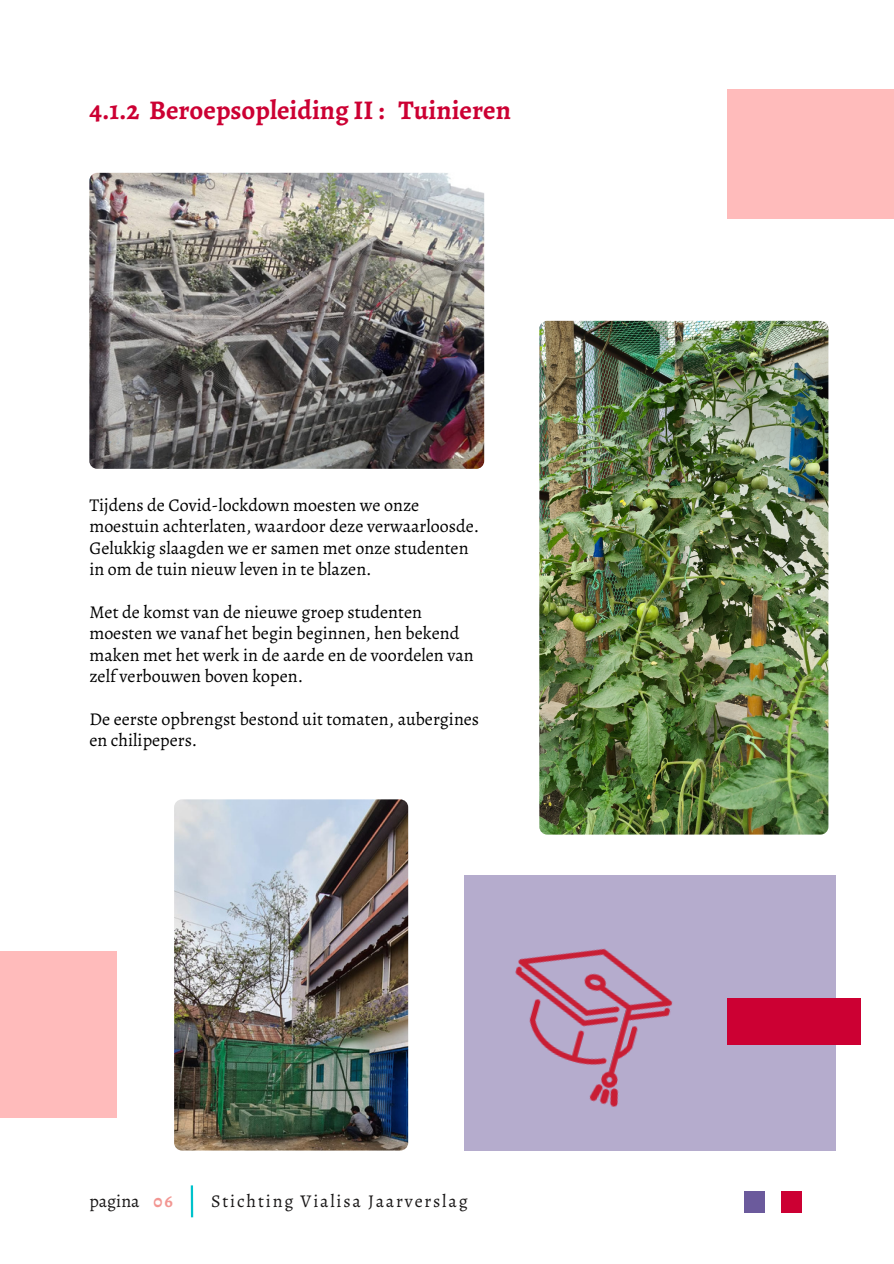
<style>
.page{position:relative;width:894px;height:1264px;background:#fff}
.page>*{position:absolute;margin:0;border:0;box-sizing:border-box;transform-origin:0 0}
.t1{font:700 27px "Alegreya";color:#c03}
.t2{font:18px/21.3px "Alegreya";color:#000}
.t3{font:18px "Alegreya";letter-spacing:.1em;color:#191717}
.t4{font:700 18px "Alegreya";color:#f29692}
</style>
<div class="page">
<div style="left:727px;top:89px;width:166px;height:130px;background:#fbb"></div>
<div style="left:464px;top:875px;width:371px;height:275px;background:#b5accd"></div>
<div style="left:0;top:950px;width:117px;height:167px;background:#fbb"></div>
<div style="left:727px;top:998px;width:133px;height:46px;background:#c03"></div>
<img style="left:89px;top:173px;width:395px;height:296px;border-radius:8px">
<img style="left:174px;top:799px;width:234px;height:351px;border-radius:8px">
<img style="left:515px;top:948px;width:158px;height:159px">
<img style="left:539px;top:321px;width:289px;height:513px;border-radius:8px">
<div style="left:743px;top:1190px;width:21px;height:22px;background:#6b5a9c"></div>
<div style="left:781px;top:1190px;width:20px;height:22px;background:#c03"></div>
<hr style="left:191px;top:1185px;width:2px;height:32px;background:#00c2cb">
<p class="t1" style="left:89px;top:91px;width:296px">4.1.2 Beroepsopleiding II :</p>
<p class="t1" style="left:398px;top:91px;width:114px">Tuinieren</p>
<p class="t2" style="left:89px;top:494px;width:391px">Tijdens de Covid-lockdown moesten we onze moestuin achterlaten, waardoor deze verwaarloosde.<br>Gelukkig slaagden we er samen met onze studenten in om de tuin nieuw leven in te blazen.</p>
<p class="t2" style="left:89px;top:601px;width:385px">Met de komst van de nieuwe groep studenten moesten we vanaf het begin beginnen, hen bekend maken met het werk in de aarde en de voordelen van zelf verbouwen boven kopen.</p>
<p class="t2" style="left:89px;top:708px;width:391px">De eerste opbrengst bestond uit tomaten, aubergines en chilipepers.</p>
<h1 class="t3" style="left:89px;top:1188px;width:52px">pagina</h1>
<p class="t4" style="left:153px;top:1188px;width:21px">06</p>
<p class="t3" style="left:211px;top:1188px;width:258px">Stichting Vialisa Jaarverslag</p>
</div>
